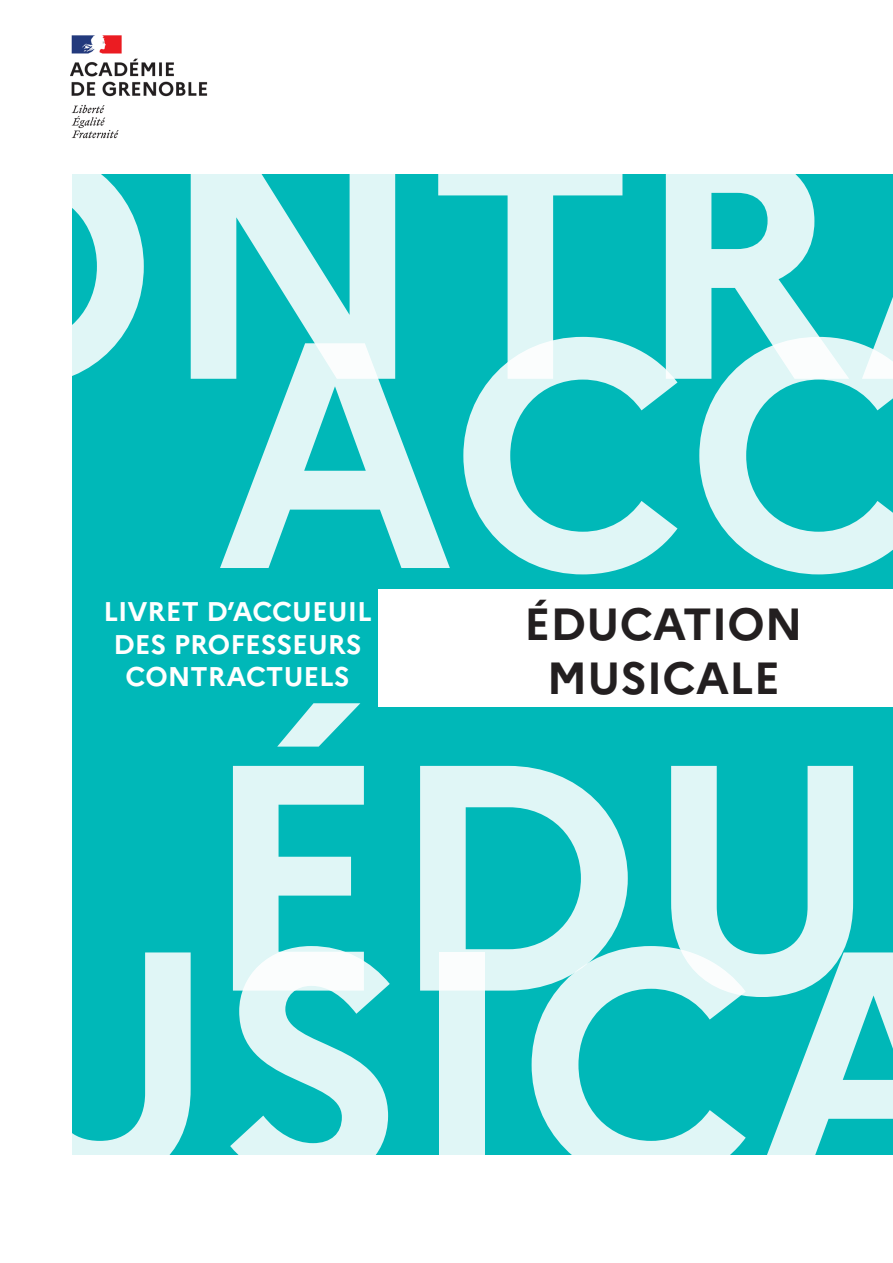
<style>
.page{position:relative;width:893px;height:1263px;background:#fff}
.page>*{position:absolute;margin:0;border:0;box-sizing:border-box;transform-origin:0 0}
.t1{font:700 321px "Marianne";color:#fff}
.t2{font:700 45px "Marianne";color:#231f20}
.t3{font:700 27px "Marianne";color:#fff}
</style>
<div class="page">
<div style="left:72px;top:174px;width:821px;height:980px;background:#00b8b8"></div>
<img style="left:70px;top:35px;width:138px;height:104px">
<div style="left:378px;top:589px;width:515px;height:117px;background:#fff"></div>
<h1 class="t1" style="left:-108px;top:69px;width:957px">ONTR</h1>
<h1 class="t1" style="left:215px;top:258px;width:709px">ACC</h1>
<p class="t2" style="left:524px;top:596px;width:280px">ÉDUCATION</p>
<p class="t2" style="left:547px;top:650px;width:234px">MUSICALE</p>
<p class="t3" style="left:103px;top:595px;width:270px">LIVRET D’ACCUEUIL</p>
<p class="t3" style="left:113px;top:627px;width:250px">DES PROFESSEURS</p>
<p class="t3" style="left:125px;top:660px;width:226px">CONTRACTUELS</p>
<h1 class="t1" style="left:200px;top:680px;width:681px">ÉDU</h1>
<h1 class="t1" style="left:-18px;top:867px;width:1013px">USICA</h1>
</div>
